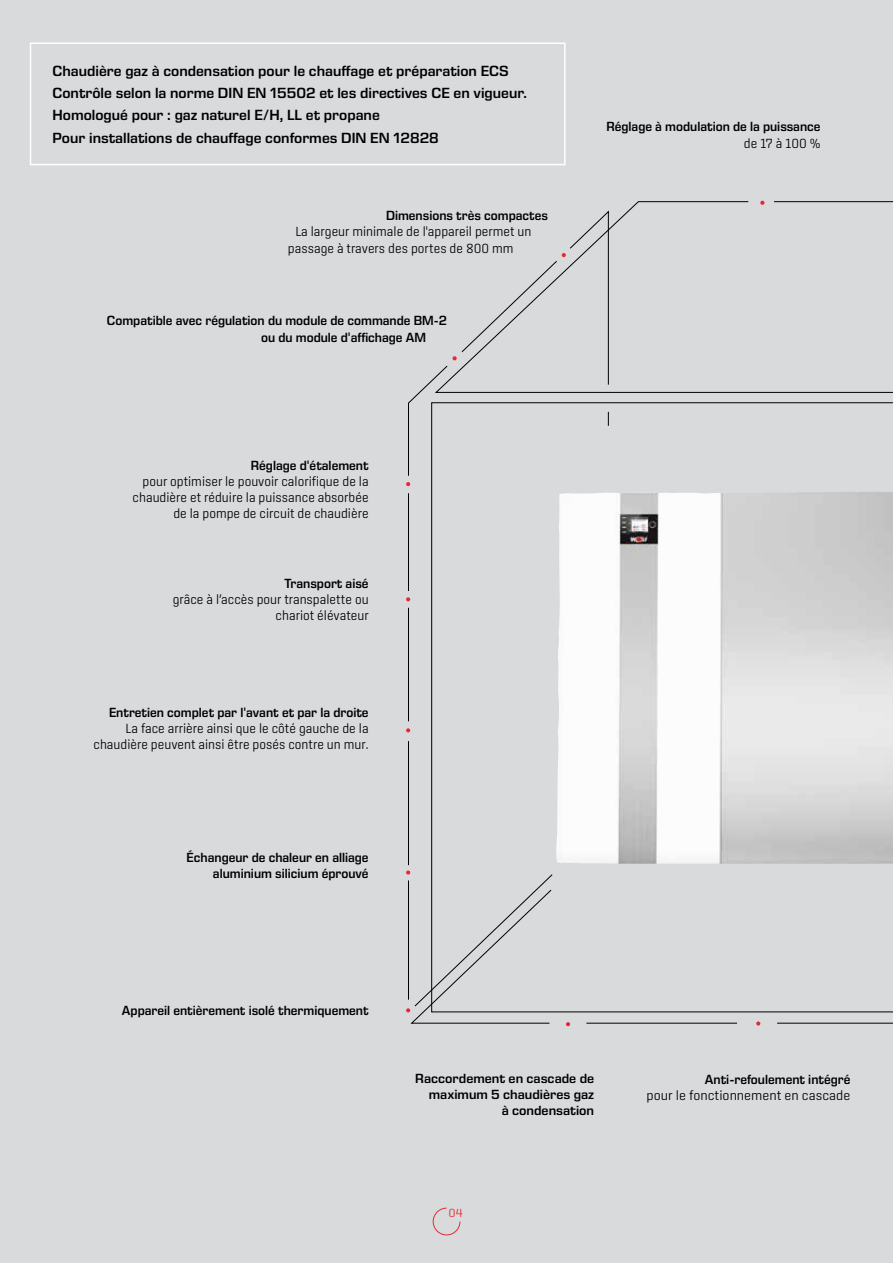
<style>
.page{position:relative;width:893px;height:1263px;background:#d9dadb}
.page>*{position:absolute;margin:0;border:0;box-sizing:border-box;transform-origin:0 0}
.t1{font:600 15px/22.2px "Eurostile Next LT Pro";color:#000}
.t2{font:300 13.5px/16.2px "Center";color:#000;text-align:right;scale:.95 1}
.t3{font:600 13.5px/16.2px "Eurostile Next LT Pro";color:#000;scale:.95 1}
.t4{font:600 13.5px/16.2px "Eurostile Next LT Pro";color:#000;text-align:right}
.t5{font:300 13.5px "Center";color:#000}
.t6{font:300 12px "Center";color:#e42934}
</style>
<div class="page">
<svg style="left:432px;top:1207px;width:29px;height:29px"></svg>
<svg style="left:609px;top:201px;width:284px;height:192px"></svg>
<div style="left:30px;top:43px;width:536px;height:122px;border:2px solid #fff"></div>
<svg style="left:431px;top:402px;width:462px;height:610px"></svg>
<hr style="left:774px;top:201px;width:119px;height:1px;background:#000">
<hr style="left:586px;top:1023px;width:151px;height:1px;background:#000">
<svg style="left:406px;top:728px;width:4px;height:5px"></svg>
<svg style="left:406px;top:597px;width:4px;height:4px"></svg>
<svg style="left:406px;top:482px;width:4px;height:4px"></svg>
<svg style="left:566px;top:1022px;width:4px;height:4px"></svg>
<svg style="left:760px;top:201px;width:5px;height:4px"></svg>
<svg style="left:756px;top:1021px;width:4px;height:5px"></svg>
<hr style="left:408px;top:493px;width:1px;height:98px;background:#000">
<hr style="left:408px;top:608px;width:1px;height:113px;background:#000">
<hr style="left:408px;top:741px;width:1px;height:124px;background:#000">
<svg style="left:406px;top:870px;width:147px;height:154px"></svg>
<hr style="left:777px;top:1023px;width:116px;height:1px;background:#000">
<img style="left:556px;top:491px;width:337px;height:373px">
<svg style="left:408px;top:210px;width:201px;height:266px"></svg>
<p class="t1" style="left:53px;top:60px;width:476px">Chaudière gaz à condensation pour le chauffage et préparation ECS Contrôle selon la norme DIN EN 15502 et les directives CE en vigueur.<br>Homologué pour : gaz naturel E/H, LL et propane<br>Pour installations de chauffage conformes DIN EN 12828</p>
<p class="t3" style="left:386px;top:208px;width:172px">Dimensions très compactes</p>
<p class="t2" style="left:288px;top:224px;width:258px;text-align:left;text-indent:7px">La largeur minimale de l'appareil permet un passage à travers des portes de 800 mm</p>
<p class="t3" style="left:261px;top:313px;width:197px;text-indent:-154px">Compatible avec régulation du module de commande BM-2 ou du module d'affichage AM</p>
<p class="t3" style="left:251px;top:457px;width:125px">Réglage d'étalement</p>
<p class="t2" style="left:133px;top:473px;width:250px">pour optimiser le pouvoir calorifique de la chaudière et réduire la puissance absorbée de la pompe de circuit de chaudière</p>
<p class="t3" style="left:284px;top:575px;width:90px">Transport aisé</p>
<p class="t2" style="left:173px;top:591px;width:208px">grâce à l’accès pour transpalette ou chariot élévateur</p>
<p class="t3" style="left:109px;top:704px;width:275px">Entretien complet par l'avant et par la droite</p>
<p class="t2" style="left:93px;top:720px;width:291px">La face arrière ainsi que le côté gauche de la chaudière peuvent ainsi être posés contre un mur.</p>
<p class="t3" style="left:187px;top:850px;width:193px;text-align:right">Échangeur de chaleur en alliage aluminium silicium éprouvé</p>
<p class="t3" style="left:122px;top:1002px;width:261px">Appareil entièrement isolé thermiquement</p>
<p class="t3" style="left:606px;top:119px;width:227px">Réglage à modulation de la puissance</p>
<p class="t2" style="left:744px;top:135px;width:82px">de 17 à 100 %</p>
<p class="t4" style="left:415px;top:1070px;width:180px">Raccordement en cascade de maximum 5 chaudières gaz<br>à condensation</p>
<p class="t3" style="left:705px;top:1071px;width:155px">Anti-refoulement intégré</p>
<p class="t5" style="left:647px;top:1088px;width:205px">pour le fonctionnement en cascade</p>
<p class="t6" style="left:449px;top:1206px;width:16px">04</p>
</div>
